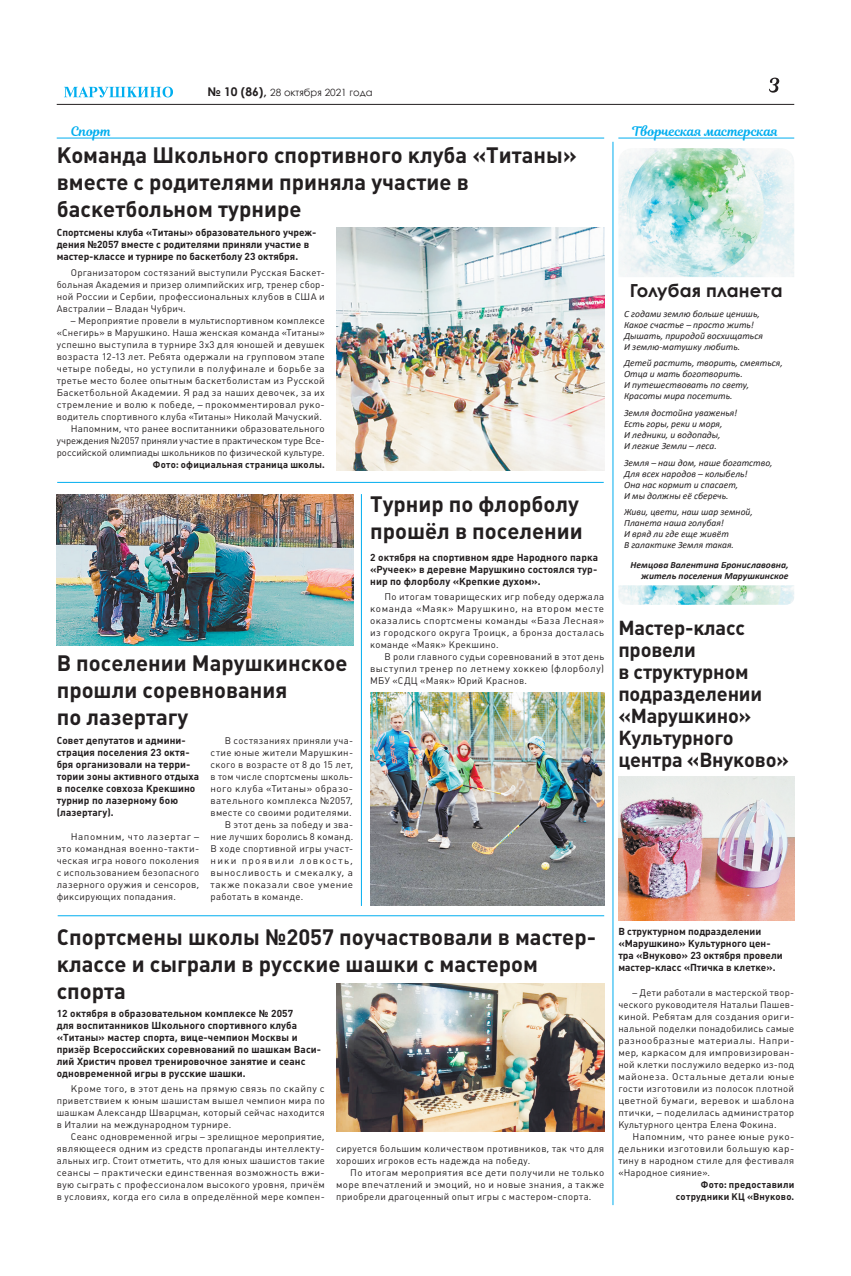
<style>
.page{position:relative;width:851px;height:1276px;background:#fff}
.page>*{position:absolute;margin:0;border:0;box-sizing:border-box;transform-origin:0 0}
.абзац{font:700 22px/27px "Plumb C";color:#231f20}
.абзац-2{font:700 20px/22px "Plumb C";letter-spacing:-.01em;color:#231f20}
.абзац-3{font:700 18px "Century Gothic";letter-spacing:.005em;color:#231f20}
.абзац-4{font:13px "Magnolia Script";color:#00aeef}
.абзац-5{font:700 10px/12px "Plumb C";letter-spacing:.01em;color:#231f20}
.t1{font:10px "Century Gothic";color:#231f20}
.абзац-6{font:9.5px/12px "Plumb C";letter-spacing:.03em;color:#231f20;text-align:justify}
.абзац-7{font:9.5px/12px "Plumb C";letter-spacing:.03em;color:#231f20;text-align:justify;scale:1.04 1}
.t2{font:italic 9.5px "Calibri";letter-spacing:.005em;color:#231f20}
.абзац-8{font:700 9.5px/12px "Plumb C";letter-spacing:.02em;color:#231f20;text-align:right}
.t3{font:italic 700 9.5px/11px "Calibri";letter-spacing:.005em;color:#231f20;text-align:right}
.s1{font-weight:700;font-size:12px}
</style>
<div class="page">
<hr style="left:57px;top:104px;width:737px;height:1px;background:#231f20">
<svg style="left:64px;top:87px;width:109px;height:10px"></svg>
<svg style="left:769px;top:78px;width:10px;height:15px"></svg>
<hr style="left:58px;top:915px;width:546px;height:1px;background:#00aeef">
<hr style="left:57px;top:138px;width:547px;height:1px;background:#00aeef">
<hr style="left:612px;top:142px;width:1px;height:1063px;background:#00aeef">
<img style="left:618px;top:777px;width:176px;height:143px">
<img style="left:618px;top:148px;width:176px;height:129px">
<hr style="left:618px;top:138px;width:176px;height:1px;background:#00aeef">
<img style="left:618px;top:585px;width:176px;height:20px">
<img style="left:336px;top:227px;width:268px;height:244px">
<img style="left:57px;top:494px;width:296px;height:151px">
<img style="left:370px;top:693px;width:234px;height:213px">
<img style="left:336px;top:984px;width:268px;height:147px">
<hr style="left:57px;top:482px;width:546px;height:1px;background:#00aeef">
<hr style="left:361px;top:494px;width:1px;height:412px;background:#00aeef">
<p class="абзац-4" style="left:71px;top:122px;width:42px">Спорт</p>
<p class="t1" style="left:207px;top:86px;width:167px"><span class="s1">№ 10 (86),</span> 28 октября 2021 года</p>
<p class="абзац" style="left:57px;top:141px;width:521px">Команда Школьного спортивного клуба «Титаны» вместе с родителями приняла участие в баскетбольном турнире</p>
<p class="абзац-5" style="left:57px;top:226px;width:261px">Спортсмены клуба «Титаны» образовательного учреж&shy;дения №2057 вместе с родителями приняли участие в мастер-классе и турнире по баскетболу 23 октября.</p>
<p class="абзац-6" style="left:57px;top:267px;width:269px;text-indent:14px">Организатором состязаний выступили Русская Баскет&shy;больная Академия и призер олимпийских игр, тренер сбор&shy;ной России и Сербии, профессиональных клубов в США и Австралии – Владан Чубрич.</p>
<p class="абзац-6" style="left:57px;top:315px;width:269px;text-indent:14px">– Мероприятие провели в мультиспортивном комплексе «Снегирь» в Марушкино. Наша женская команда «Титаны» успешно выступила в турнире 3х3 для юношей и девушек возраста 12-13 лет. Ребята одержали на групповом этапе четыре победы, но уступили в полуфинале и борьбе за третье место более опытным баскетболистам из Русской Баскетбольной Академии. Я рад за наших девочек, за их стремление и волю к победе, – прокомментировал руко&shy;водитель спортивного клуба «Титаны» Николай Мачуский.</p>
<p class="абзац-7" style="left:57px;top:423px;width:259px;text-indent:14px">Напомним, что ранее воспитанники образовательного учреждения №2057 приняли участие в практическом туре Все&shy;российской олимпиады школьников по физической культуре.</p>
<p class="абзац-8" style="left:153px;top:459px;width:173px">Фото: официальная страница школы.</p>
<p class="абзац" style="left:57px;top:649px;width:292px">В поселении Марушкинское прошли соревнования<br>по лазертагу</p>
<p class="абзац-5" style="left:57px;top:734px;width:144px">Совет депутатов и админи&shy;страция поселения 23 октя&shy;бря организовали на терри&shy;тории зоны активного отдыха в поселке совхоза Крекшино турнир по лазерному бою (лазертагу).</p>
<p class="абзац-7" style="left:57px;top:831px;width:138px;text-indent:14px">Напомним, что лазертаг – это командная военно-такти&shy;ческая игра нового поколения с использованием безопасного лазерного оружия и сенсоров, фиксирующих попадания.</p>
<p class="абзац-6" style="left:210px;top:735px;width:144px;text-indent:14px">В состязаниях приняли уча&shy;стие юные жители Марушкин&shy;ского в возрасте от 8 до 15 лет, в том числе спортсмены школь&shy;ного клуба «Титаны» образо&shy;вательного комплекса №2057, вместе со своими родителями.</p>
<p class="абзац-6" style="left:210px;top:819px;width:144px;text-indent:14px">В этот день за победу и зва&shy;ние лучших боролись 8 команд.<br>В ходе спортивной игры участ&shy;ники проявили ловкость, выносливость и смекалку, а также показали свое умение работать в команде.</p>
<p class="абзац" style="left:370px;top:490px;width:214px">Турнир по флорболу прошёл в поселении</p>
<p class="абзац-5" style="left:370px;top:551px;width:229px;text-align:justify">2 октября на спортивном ядре Народного парка «Ручеек» в деревне Марушкино состоялся тур&shy;нир по флорболу «Крепкие духом».</p>
<p class="абзац-6" style="left:370px;top:591px;width:235px;text-indent:14px">По итогам товарищеских игр победу одержала команда «Маяк» Марушкино, на втором месте оказались спортсмены команды «База Лесная» из городского округа Троицк, а бронза досталась команде «Маяк» Крекшино.</p>
<p class="абзац-6" style="left:370px;top:651px;width:235px;text-indent:14px">В роли главного судьи соревнований в этот день выступил тренер по летнему хоккею (флорболу)<br>МБУ «СДЦ «Маяк» Юрий Краснов.</p>
<p class="абзац" style="left:57px;top:923px;width:540px">Спортсмены школы №2057 поучаствовали в мастер&shy;классе и сыграли в русские шашки с мастером спорта</p>
<p class="абзац-5" style="left:57px;top:1007px;width:266px">12 октября в образовательном комплексе № 2057<br>для воспитанников Школьного спортивного клуба «Титаны» мастер спорта, вице-чемпион Москвы и призёр Всероссийских соревнований по шашкам Васи&shy;лий Христич провел тренировочное занятие и сеанс одновременной игры в русские шашки.</p>
<p class="абзац-7" style="left:57px;top:1083px;width:259px;text-indent:14px">Кроме того, в этот день на прямую связь по скайпу с приветствием к юным шашистам вышел чемпион мира по шашкам Александр Шварцман, который сейчас находится в Италии на международном турнире.</p>
<p class="абзац-6" style="left:57px;top:1131px;width:269px;text-indent:14px">Сеанс одновременной игры – зрелищное мероприятие, являющееся одним из средств пропаганды интеллекту&shy;альных игр. Стоит отметить, что для юных шашистов такие сеансы – практически единственная возможность вжи&shy;вую сыграть с профессионалом высокого уровня, причём в условиях, когда его сила в определённой мере компен-</p>
<p class="абзац-6" style="left:336px;top:1143px;width:269px">сируется большим количеством противников, так что для хороших игроков есть надежда на победу.</p>
<p class="абзац-6" style="left:336px;top:1167px;width:269px;text-indent:14px">По итогам мероприятия все дети получили не только море впечатлений и эмоций, но и новые знания, а также приобрели драгоценный опыт игры с мастером-спорта.</p>
<p class="абзац-4" style="left:632px;top:122px;width:147px">Творческая мастерская</p>
<p class="абзац-3" style="left:629px;top:277px;width:154px">Голубая планета</p>
<p class="t2" style="left:624px;top:307px;width:137px">С годами землю больше ценишь,</p>
<p class="t2" style="left:624px;top:318px;width:131px">Какое счастье – просто жить!</p>
<p class="t2" style="left:624px;top:329px;width:140px">Дышать, природой восхищаться</p>
<p class="t2" style="left:624px;top:340px;width:118px">И землю-матушку любить.</p>
<p class="t2" style="left:624px;top:356px;width:160px">Детей растить, творить, смеяться,</p>
<p class="t2" style="left:624px;top:367px;width:120px">Отца и мать боготворить.</p>
<p class="t2" style="left:624px;top:378px;width:127px">И путешествовать по свету,</p>
<p class="t2" style="left:624px;top:389px;width:110px">Красоты мира посетить.</p>
<p class="t2" style="left:624px;top:406px;width:115px">Земля достойна уваженья!</p>
<p class="t2" style="left:624px;top:417px;width:100px">Есть горы, реки и моря,</p>
<p class="t2" style="left:624px;top:428px;width:98px">И ледники, и водопады,</p>
<p class="t2" style="left:624px;top:439px;width:94px">И легкие Земли – леса.</p>
<p class="t2" style="left:624px;top:456px;width:150px">Земля – наш дом, наше богатство,</p>
<p class="t2" style="left:624px;top:467px;width:125px">Для всех народов – колыбель!</p>
<p class="t2" style="left:624px;top:478px;width:116px">Она нас кормит и спасает,</p>
<p class="t2" style="left:624px;top:489px;width:106px">И мы должны её сберечь.</p>
<p class="t2" style="left:624px;top:505px;width:130px">Живи, цвети, наш шар земной,</p>
<p class="t2" style="left:624px;top:516px;width:101px">Планета наша голубая!</p>
<p class="t2" style="left:624px;top:527px;width:106px">И вряд ли где еще живёт</p>
<p class="t2" style="left:624px;top:538px;width:111px">В галактике Земля такая.</p>
<p class="t3" style="left:630px;top:559px;width:159px">Немцова Валентина Брониславовна, житель поселения Марушкинское</p>
<p class="абзац-2" style="left:618px;top:616px;width:172px">Мастер-класс провели<br>в структурном подразделении «Марушкино»<br>Культурного центра «Внуково»</p>
<p class="абзац-5" style="left:618px;top:925px;width:166px">В структурном подразделении «Марушкино» Культурного цен&shy;тра «Внуково» 23 октября провели мастер-класс «Птичка в клетке».</p>
<p class="абзац-6" style="left:618px;top:987px;width:177px;text-indent:14px">– Дети работали в мастерской твор&shy;ческого руководителя Натальи Пашев&shy;киной. Ребятам для создания ориги&shy;нальной поделки понадобились самые разнообразные материалы. Напри&shy;мер, каркасом для импровизирован&shy;ной клетки послужило ведерко из-под майонеза. Остальные детали юные гости изготовили из полосок плотной цветной бумаги, веревок и шаблона птички, – поделилась администратор Культурного центра Елена Фокина.</p>
<p class="абзац-7" style="left:618px;top:1131px;width:171px;text-indent:14px">Напомним, что ранее юные руко&shy;дельники изготовили большую кар&shy;тину в народном стиле для фестиваля «Народное сияние».</p>
<p class="абзац-8" style="left:675px;top:1179px;width:120px">Фото: предоставили сотрудники КЦ «Внуково.</p>
</div>
